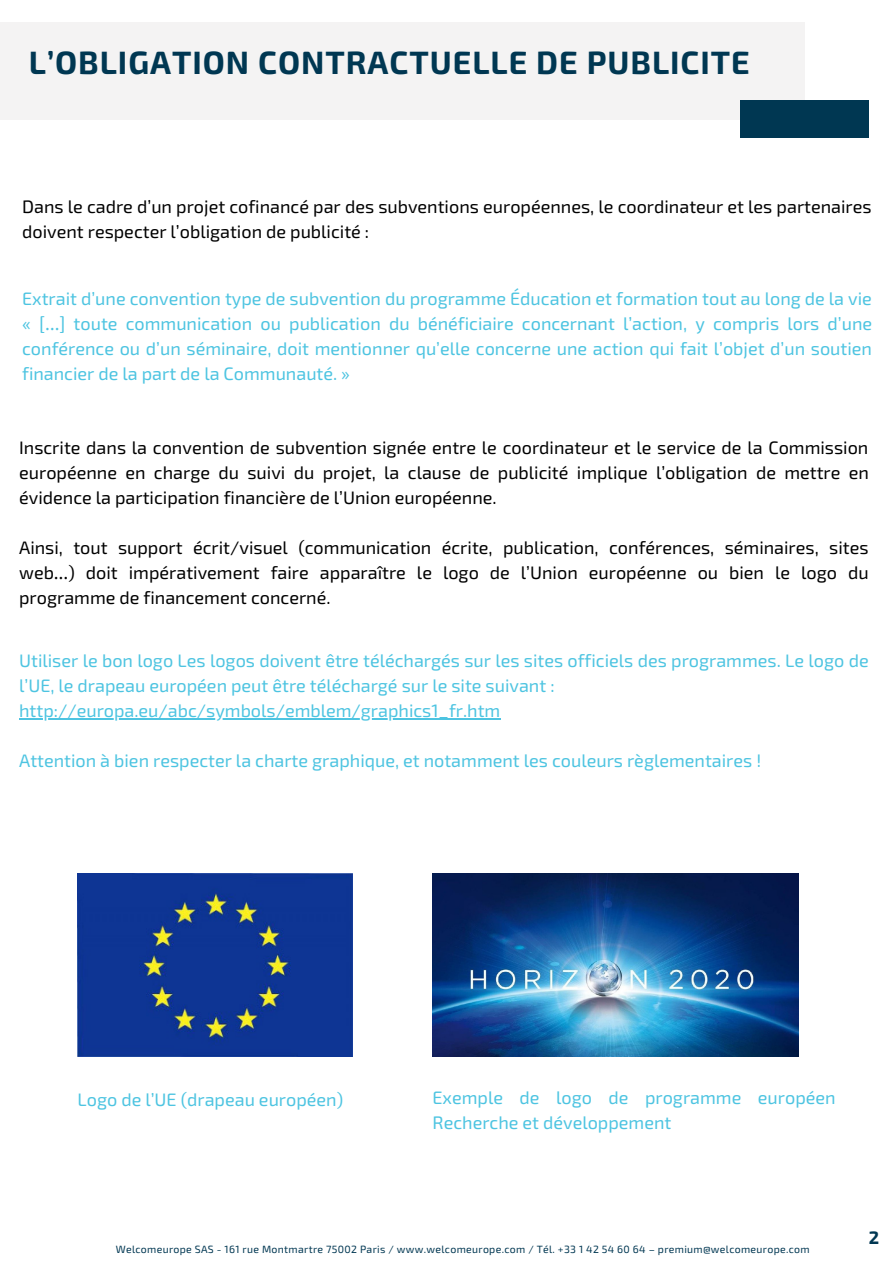
<style>
.page{position:relative;width:894px;height:1264px;background:#fff}
.page>*{position:absolute;margin:0;border:0;box-sizing:border-box;transform-origin:0 0}
.t1{font:700 32.25px "Exo 2";letter-spacing:.03em;color:#003752}
.t2{font:18px/24.9px "Exo 2";color:#4dc4e1}
.t3{font:18px/24.9px "Exo 2";color:#000;text-align:justify}
.t4{font:700 18px "Exo 2";color:#003752}
.t5{font:10.5px "Exo 2";letter-spacing:.03em;color:#003752}
.s1{font-family:"Noto Sans Gurmukhi"}
</style>
<div class="page">
<div style="left:0;top:22px;width:804px;height:98px;background:#f4f3f3"></div>
<div style="left:740px;top:101px;width:128px;height:37px;background:#003752"></div>
<img style="left:77px;top:874px;width:275px;height:182px">
<img style="left:432px;top:874px;width:366px;height:182px">
<hr style="left:19px;top:718px;width:481px;height:1px;background:#4dc4e1">
<h1 class="t1" style="left:29px;top:41px;width:722px">L’OBLIGATION CONTRACTUELLE DE PUBLICITE</h1>
<p class="t3" style="left:22px;top:193px;width:850px">Dans le cadre d’un projet cofinancé par des subventions européennes, le coordinateur et les partenaires doivent respecter l’obligation de publicité :</p>
<p class="t2" style="left:22px;top:286px;width:851px;text-align:justify">Extrait d’une convention type de subvention du programme Éducation et formation tout au long de la vie « [<span class="s1">…</span>] toute communication ou publication du bénéficiaire concernant l’action, y compris lors d’une conférence ou d’un séminaire, doit mentionner qu’elle concerne une action qui fait l’objet d’un soutien financier de la part de la Communauté. »</p>
<p class="t3" style="left:19px;top:435px;width:851px">Inscrite dans la convention de subvention signée entre le coordinateur et le service de la Commission européenne en charge du suivi du projet, la clause de publicité implique l’obligation de mettre en évidence la participation financière de l’Union européenne.</p>
<p class="t3" style="left:19px;top:534px;width:850px">Ainsi, tout support écrit/visuel (communication écrite, publication, conférences, séminaires, sites web<span class="s1">…</span>) doit impérativement faire apparaître le logo de l’Union européenne ou bien le logo du programme de financement concerné.</p>
<p class="t2" style="left:19px;top:647px;width:850px">Utiliser le bon logo Les logos doivent être téléchargés sur les sites officiels des programmes. Le logo de l’UE, le drapeau européen peut être téléchargé sur le site suivant : http://europa.eu/abc/symbols/emblem/graphics1_fr.htm</p>
<p class="t2" style="left:19px;top:747px;width:743px">Attention à bien respecter la charte graphique, et notamment les couleurs règlementaires !</p>
<p class="t2" style="left:77px;top:1086px;width:267px">Logo de l’UE (drapeau européen)</p>
<p class="t2" style="left:432px;top:1084px;width:404px">Exemple de logo de programme européen<br>Recherche et développement</p>
<p class="t5" style="left:116px;top:1241px;width:695px">Welcomeurope SAS - 161 rue Montmartre 75002 Paris / www.welcomeurope.com / Tél. +33 1 42 54 60 64 – premium@welcomeurope.com</p>
<p class="t4" style="left:868px;top:1226px;width:12px">2</p>
</div>
